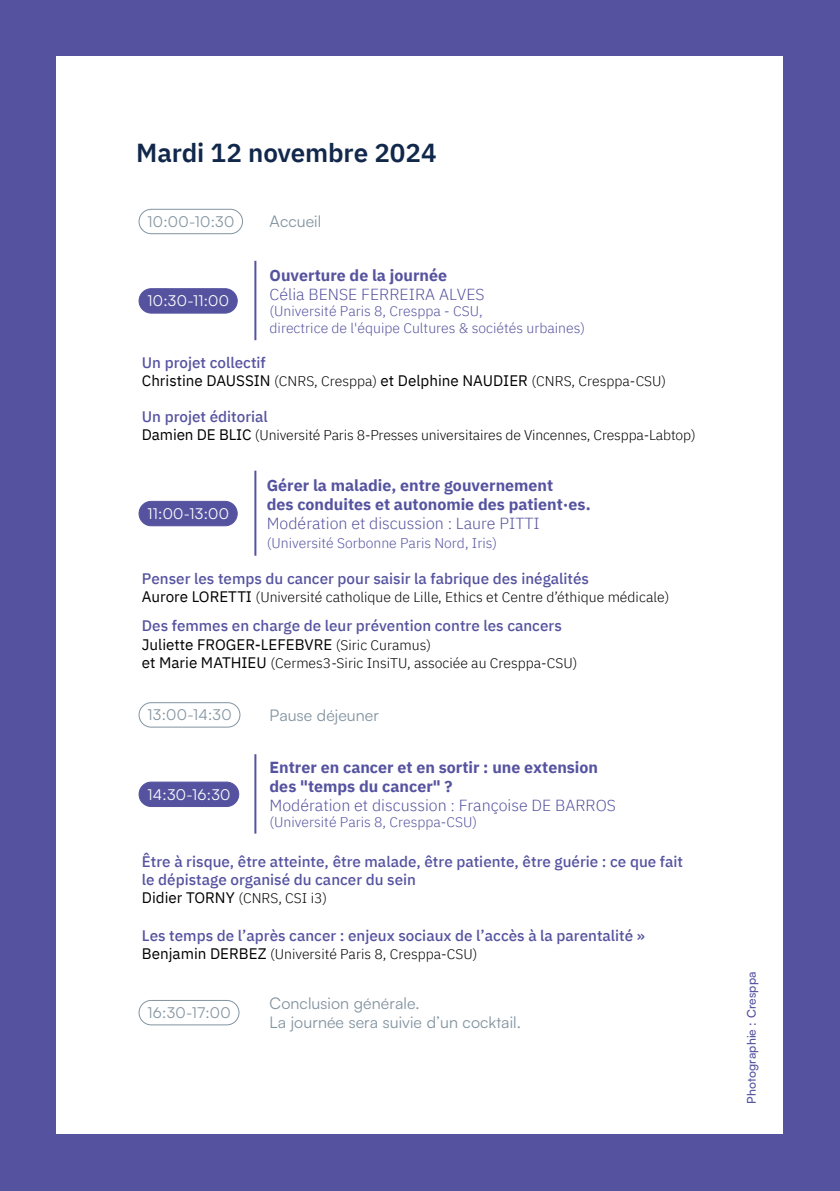
<style>
.page{position:relative;width:840px;height:1191px;background:#fff}
.page>*{position:absolute;margin:0;border:0;box-sizing:border-box;transform-origin:0 0}
.H3_conduite{font:600 26px "IBM Plex Sans";letter-spacing:-.005em;color:#11284b}
.Partie{font:700 16px/18.8px "IBM Plex Sans";color:#55539f}
.Partie-2{font:300 16px/18.8px "IBM Plex Sans";color:#55539f}
.Intermède{font:16px "Satoshi";letter-spacing:.005em;color:#8394a0}
.Sujet{font:500 15.2px/17.8px "IBM Plex Sans";color:#55539f}
.Auteurs{font:15.2px "IBM Plex Sans";color:#000}
.Horaires{font:15px "Satoshi";letter-spacing:.02em;color:#8394a0}
.Horaires_violet{font:15px "Satoshi";letter-spacing:.02em;color:#fff}
.Auteurs-2{font:300 14px "IBM Plex Sans";color:#000}
.Partie-3{font:300 14px/16.4px "IBM Plex Sans";color:#55539f}
.Crédit_photo{font:500 12px "Satoshi";letter-spacing:.01em;color:#55539f}
.s1{font-weight:700}
.s2{font-weight:300;font-size:14px}
.s3{font-weight:400;font-size:15.2px}
</style>
<div class="page">
<div style="left:0;top:0;width:839px;height:1191px;background:#55539f"></div>
<div style="left:57px;top:57px;width:725px;height:1077px;background:#fff"></div>
<hr style="left:254px;top:261px;width:2px;height:79px;background:#55539f">
<hr style="left:254px;top:470px;width:2px;height:86px;background:#55539f">
<hr style="left:254px;top:754px;width:2px;height:79px;background:#55539f">
<div style="left:138px;top:209px;width:105px;height:25px;border:1px solid #8394a0;border-radius:12px"></div>
<div style="left:139px;top:289px;width:98px;height:24px;background:#55539f;border-radius:12px"></div>
<div style="left:138px;top:288px;width:99px;height:25px;border:1px solid #55539f;border-radius:12px"></div>
<div style="left:139px;top:501px;width:98px;height:25px;background:#55539f;border-radius:12px"></div>
<div style="left:138px;top:501px;width:99px;height:25px;border:1px solid #55539f;border-radius:12px"></div>
<div style="left:138px;top:702px;width:102px;height:25px;border:1px solid #8394a0;border-radius:12px"></div>
<div style="left:139px;top:782px;width:99px;height:24px;background:#55539f;border-radius:12px"></div>
<div style="left:138px;top:781px;width:101px;height:26px;border:1px solid #55539f;border-radius:12px"></div>
<div style="left:138px;top:1000px;width:101px;height:25px;border:1px solid #8394a0;border-radius:12px"></div>
<p class="H3_conduite" style="left:136px;top:132px;width:302px">Mardi 12 novembre 2024</p>
<p class="Horaires" style="left:147px;top:211px;width:88px">10:00‑10:30</p>
<p class="Intermède" style="left:269px;top:211px;width:53px">Accueil</p>
<p class="Horaires_violet" style="left:147px;top:291px;width:83px">10:30‑11:00</p>
<p class="Partie-2" style="left:269px;top:264px;width:216px"><span class="s1">Ouverture de la journée<br></span>Célia BENSE FERREIRA ALVES</p>
<p class="Partie-3" style="left:269px;top:302px;width:317px">(Université Paris 8, Cresppa - CSU,<br>directrice de l'équipe Cultures &amp; sociétés urbaines)</p>
<p class="Sujet" style="left:142px;top:353px;width:125px">Un projet collectif</p>
<p class="Auteurs" style="left:142px;top:369px;width:525px">Christine DAUSSIN <span class="s2">(CNRS, Cresppa)</span> et Delphine NAUDIER <span class="s2">(CNRS, Cresppa-CSU)</span></p>
<p class="Sujet" style="left:142px;top:406px;width:127px">Un projet éditorial</p>
<p class="Auteurs-2" style="left:142px;top:425px;width:555px"><span class="s3">Damien DE BLIC</span> (Université Paris 8-Presses universitaires de Vincennes, Cresppa-Labtop)</p>
<p class="Partie" style="left:266px;top:475px;width:325px">Gérer la maladie, entre gouvernement<br>des conduites et autonomie des patient·es.</p>
<p class="Partie-2" style="left:266px;top:512px;width:274px">Modération et discussion : Laure PITTI</p>
<p class="Partie-3" style="left:266px;top:533px;width:232px">(Université Sorbonne Paris Nord, Iris)</p>
<p class="Sujet" style="left:142px;top:568px;width:448px">Penser les temps du cancer pour saisir la fabrique des inégalités</p>
<p class="Auteurs-2" style="left:142px;top:586px;width:528px"><span class="s3">Aurore LORETTI</span> (Université catholique de Lille, Ethics et Centre d’éthique médicale)</p>
<p class="Sujet" style="left:142px;top:616px;width:421px">Des femmes en charge de leur prévention contre les cancers</p>
<p class="Auteurs" style="left:142px;top:632px;width:290px">Juliette FROGER-LEFEBVRE <span class="s2">(Siric Curamus)</span></p>
<p class="Auteurs-2" style="left:142px;top:652px;width:437px"><span class="s3">et Marie MATHIEU</span> (Cermes3-Siric InsiTU, associée au Cresppa-CSU)</p>
<p class="Horaires" style="left:147px;top:704px;width:86px">13:00-14:30</p>
<p class="Intermède" style="left:269px;top:704px;width:111px">Pause déjeuner</p>
<p class="Horaires_violet" style="left:147px;top:503px;width:83px">11:00‑13:00</p>
<p class="Partie" style="left:269px;top:757px;width:330px">Entrer en cancer et en sortir : une extension des "temps du cancer" ?</p>
<p class="Partie-2" style="left:269px;top:794px;width:348px">Modération et discussion : Françoise DE BARROS</p>
<p class="Partie-3" style="left:269px;top:812px;width:209px">(Université Paris 8, Cresppa-CSU)</p>
<p class="Sujet" style="left:142px;top:851px;width:542px">Être à risque, être atteinte, être malade, être patiente, être guérie : ce que fait le dépistage organisé du cancer du sein</p>
<p class="Auteurs-2" style="left:142px;top:887px;width:187px"><span class="s3">Didier TORNY</span> (CNRS, CSI i3)</p>
<p class="Sujet" style="left:142px;top:925px;width:504px">Les temps de l’après cancer : enjeux sociaux de l’accès à la parentalité »</p>
<p class="Auteurs-2" style="left:142px;top:943px;width:337px"><span class="s3">Benjamin DERBEZ</span> (Université Paris 8, Cresppa-CSU)</p>
<p class="Horaires_violet" style="left:147px;top:784px;width:84px">14:30‑16:30</p>
<p class="Horaires" style="left:147px;top:1002px;width:85px">16:30‑17:00</p>
<p class="Intermède" style="left:269px;top:992px;width:152px">Conclusion générale.</p>
<p class="Intermède" style="left:269px;top:1011px;width:253px">La journée sera suivie d’un cocktail.</p>
<p class="Crédit_photo" style="left:742px;top:1104px;width:134px;rotate:-90deg">Photographie : Cresppa</p>
</div>
